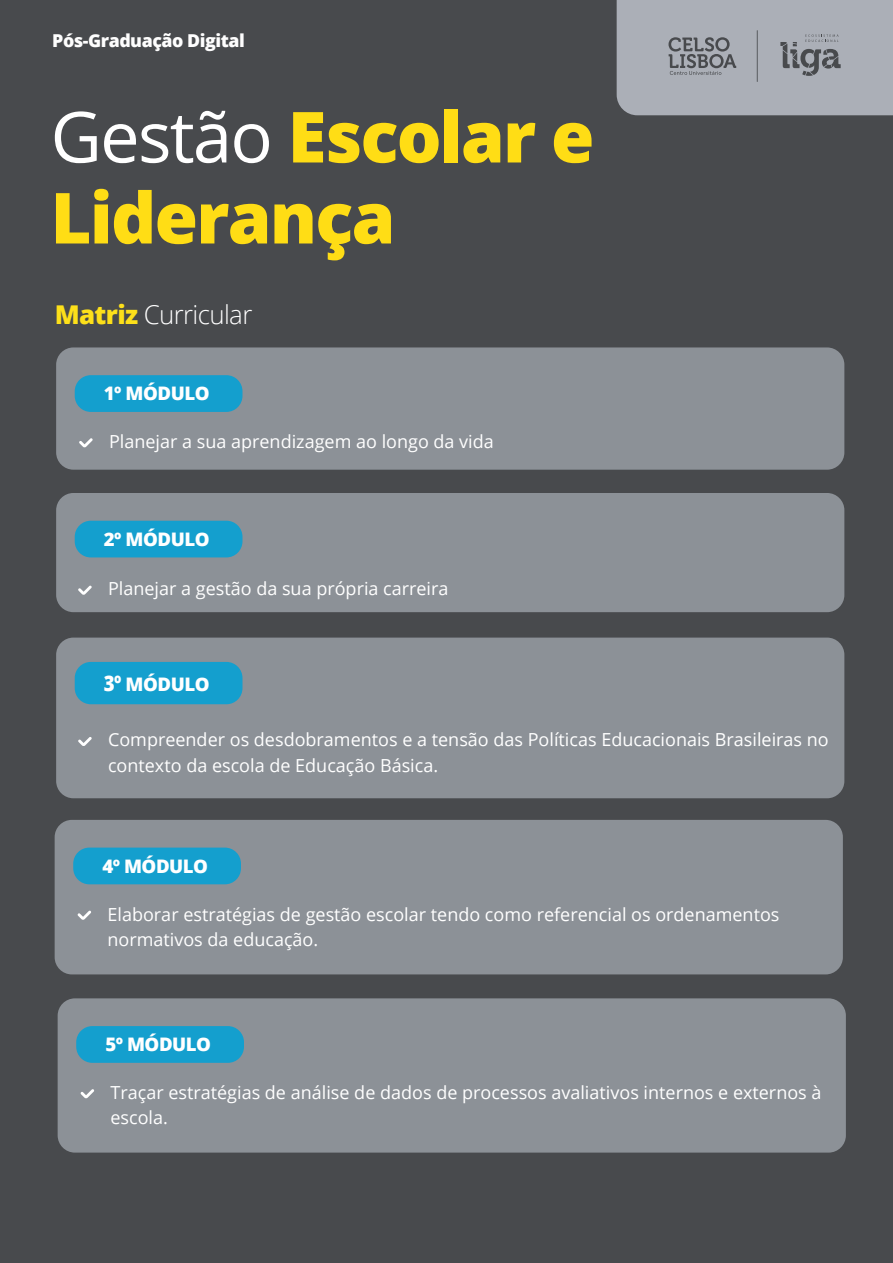
<style>
.page{position:relative;width:893px;height:1263px;background:#484a4d}
.page>*{position:absolute;margin:0;border:0;box-sizing:border-box;transform-origin:0 0}
.t1{font:800 70.5px/81px "Open Sans";letter-spacing:-.025em;color:#ffdd15}
.t2{font:300 25.95px "Open Sans";letter-spacing:-.025em;color:#fff}
.t3{font:800 18.6px "Open Sans";letter-spacing:-.025em;color:#fff}
.t4{font:18px/25.5px "Open Sans";color:#fff}
.t5{font:800 17.7px "Open Sans";letter-spacing:-.025em;color:#fefefe}
.s1{font-weight:400;color:#fff}
.s2{font-weight:800;color:#fde01a}
.s3{font-size:21.45px}
</style>
<div class="page">
<div style="left:56px;top:347px;width:788px;height:123px;background:#8c9197;border-radius:17px"></div>
<div style="left:75px;top:375px;width:167px;height:37px;background:#149fce;border-radius:16px"></div>
<svg style="left:79px;top:438px;width:14px;height:9px"></svg>
<div style="left:56px;top:493px;width:788px;height:119px;background:#8c9197;border-radius:17px"></div>
<div style="left:75px;top:521px;width:167px;height:36px;background:#149fce;border-radius:16px"></div>
<svg style="left:78px;top:586px;width:14px;height:9px"></svg>
<div style="left:56px;top:638px;width:788px;height:160px;background:#8c9197;border-radius:17px"></div>
<div style="left:75px;top:662px;width:167px;height:42px;background:#149fce;border-radius:16px"></div>
<svg style="left:78px;top:737px;width:14px;height:9px"></svg>
<div style="left:55px;top:820px;width:788px;height:154px;background:#8c9197;border-radius:17px"></div>
<div style="left:73px;top:847px;width:168px;height:37px;background:#149fce;border-radius:16px"></div>
<svg style="left:78px;top:911px;width:13px;height:9px"></svg>
<div style="left:58px;top:998px;width:788px;height:154px;background:#8c9197;border-radius:17px"></div>
<div style="left:76px;top:1026px;width:168px;height:37px;background:#149fce;border-radius:16px"></div>
<svg style="left:81px;top:1089px;width:13px;height:9px"></svg>
<svg style="left:617px;top:0;width:276px;height:115px"></svg>
<hr style="left:757px;top:30px;width:1px;height:52px;background:#484a4d">
<p class="t5" style="left:52px;top:27px;width:194px">Pós-Graduação Digital</p>
<h1 class="t1" style="left:51px;top:93px;width:545px"><span class="s1">Gestão</span> Escolar e<br>Liderança</h1>
<h2 class="t2" style="left:55px;top:297px;width:199px"><span class="s2">Matriz</span> Curricular</h2>
<p class="t3" style="left:104px;top:380px;width:107px">1º MÓDULO</p>
<p class="t4" style="left:109px;top:428px;width:386px">Planejar a sua aprendizagem ao longo da vida</p>
<p class="t3" style="left:104px;top:525px;width:107px">2º MÓDULO</p>
<p class="t4" style="left:108px;top:575px;width:342px">Planejar a gestão da sua própria carreira</p>
<p class="t3" style="left:104px;top:670px;width:107px"><span class="s3">3º</span> MÓDULO</p>
<p class="t4" style="left:108px;top:727px;width:722px">Compreender os desdobramentos e a tensão das Políticas Educacionais Brasileiras no contexto da escola de Educação Básica.</p>
<p class="t3" style="left:102px;top:852px;width:107px">4º MÓDULO</p>
<p class="t4" style="left:107px;top:901px;width:673px">Elaborar estratégias de gestão escolar tendo como referencial os ordenamentos normativos da educação.</p>
<p class="t3" style="left:105px;top:1030px;width:107px">5º MÓDULO</p>
<p class="t4" style="left:110px;top:1079px;width:712px">Traçar estratégias de análise de dados de processos avaliativos internos e externos à escola.</p>
</div>
